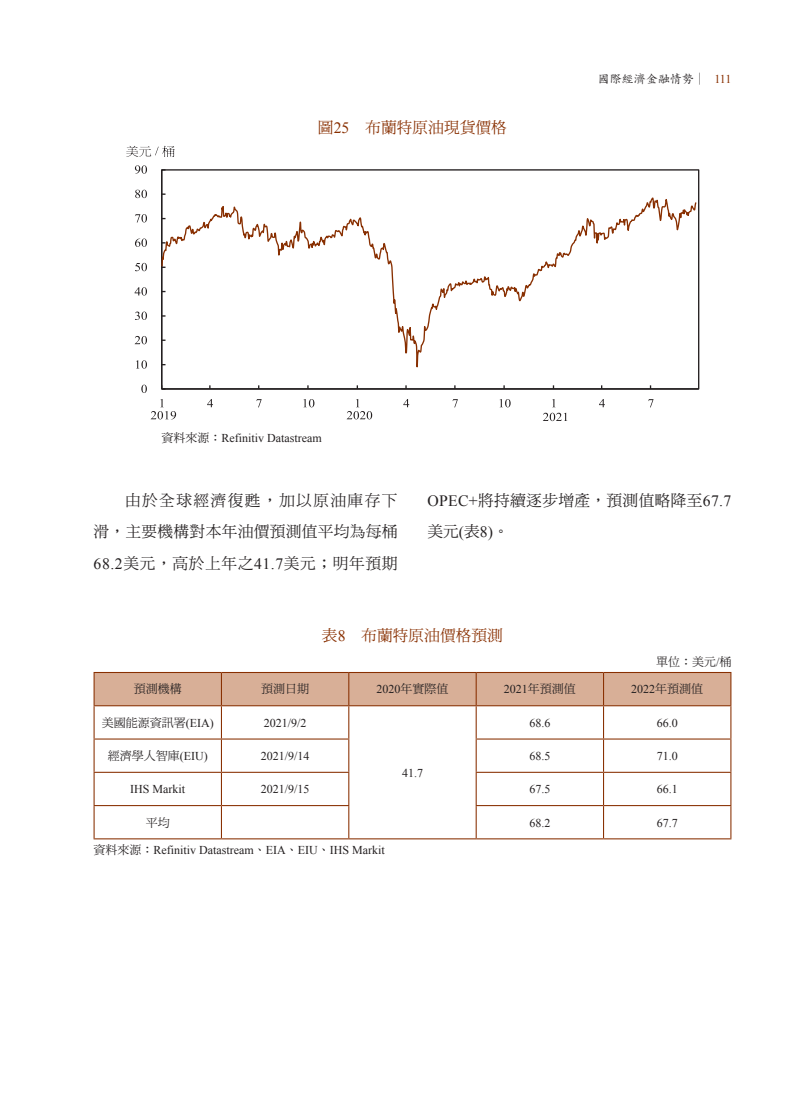
<style>
.page{position:relative;width:808px;height:1106px;background:#fff}
.page>*{position:absolute;margin:0;border:0;box-sizing:border-box;transform-origin:0 0}
.t1{font:15.75px/31.5px "DF Ming Std W5";letter-spacing:.02em;color:#231f20;text-align:justify}
.t2{font:15.75px "DF Ming Std W5";color:#882f01}
.t3{font:12px "Times New Roman";color:#231f20}
.t4{font:12px "DF Ming Std W5";color:#231f20}
.t5{font:12px "DF Kai Shu Std W5";color:#231f20}
.s1{font-family:"Times New Roman"}
.s2{font-family:"Times New Roman";color:#882f01}
.s3{font-family:"DF Ming Std W5"}
</style>
<div class="page">
<hr style="left:161px;top:170px;width:1px;height:219px;background:#231f20">
<hr style="left:162px;top:388px;width:537px;height:1px;background:#231f20">
<svg style="left:161px;top:187px;width:536px;height:200px"></svg>
<svg style="left:141px;top:384px;width:6px;height:9px"></svg>
<svg style="left:136px;top:360px;width:11px;height:9px"></svg>
<svg style="left:135px;top:336px;width:12px;height:8px"></svg>
<svg style="left:135px;top:311px;width:12px;height:9px"></svg>
<svg style="left:135px;top:287px;width:12px;height:8px"></svg>
<svg style="left:135px;top:263px;width:12px;height:8px"></svg>
<svg style="left:135px;top:238px;width:12px;height:9px"></svg>
<svg style="left:135px;top:214px;width:12px;height:8px"></svg>
<svg style="left:135px;top:190px;width:12px;height:8px"></svg>
<svg style="left:135px;top:165px;width:12px;height:9px"></svg>
<svg style="left:207px;top:399px;width:6px;height:8px"></svg>
<svg style="left:256px;top:399px;width:6px;height:8px"></svg>
<svg style="left:303px;top:399px;width:11px;height:8px"></svg>
<svg style="left:403px;top:399px;width:6px;height:8px"></svg>
<svg style="left:452px;top:399px;width:6px;height:8px"></svg>
<svg style="left:499px;top:399px;width:12px;height:8px"></svg>
<svg style="left:552px;top:399px;width:3px;height:8px"></svg>
<svg style="left:599px;top:399px;width:6px;height:8px"></svg>
<svg style="left:648px;top:399px;width:5px;height:8px"></svg>
<svg style="left:126px;top:146px;width:49px;height:11px"></svg>
<svg style="left:151px;top:399px;width:25px;height:20px"></svg>
<svg style="left:543px;top:413px;width:24px;height:8px"></svg>
<svg style="left:347px;top:399px;width:25px;height:20px"></svg>
<div style="left:95px;top:673px;width:635px;height:32px;background:#d8af97"></div>
<hr style="left:94px;top:672px;width:127px;height:1px;background:#882f01">
<hr style="left:94px;top:673px;width:1px;height:32px;background:#882f01">
<hr style="left:221px;top:672px;width:128px;height:1px;background:#882f01">
<hr style="left:221px;top:673px;width:1px;height:32px;background:#882f01">
<hr style="left:349px;top:672px;width:127px;height:1px;background:#882f01">
<hr style="left:348px;top:673px;width:1px;height:32px;background:#882f01">
<hr style="left:476px;top:672px;width:127px;height:1px;background:#882f01">
<hr style="left:476px;top:673px;width:1px;height:32px;background:#882f01">
<hr style="left:603px;top:672px;width:128px;height:1px;background:#882f01">
<hr style="left:603px;top:673px;width:1px;height:32px;background:#882f01">
<hr style="left:730px;top:673px;width:1px;height:32px;background:#882f01">
<hr style="left:94px;top:705px;width:127px;height:1px;background:#882f01">
<hr style="left:94px;top:706px;width:1px;height:32px;background:#882f01">
<hr style="left:221px;top:705px;width:128px;height:1px;background:#882f01">
<hr style="left:221px;top:706px;width:1px;height:32px;background:#882f01">
<hr style="left:349px;top:705px;width:127px;height:1px;background:#882f01">
<hr style="left:348px;top:706px;width:1px;height:32px;background:#882f01">
<hr style="left:476px;top:705px;width:127px;height:1px;background:#882f01">
<hr style="left:476px;top:706px;width:1px;height:32px;background:#882f01">
<hr style="left:603px;top:705px;width:128px;height:1px;background:#882f01">
<hr style="left:603px;top:706px;width:1px;height:32px;background:#882f01">
<hr style="left:730px;top:706px;width:1px;height:32px;background:#882f01">
<hr style="left:94px;top:738px;width:127px;height:1px;background:#882f01">
<hr style="left:94px;top:739px;width:1px;height:32px;background:#882f01">
<hr style="left:221px;top:738px;width:128px;height:1px;background:#882f01">
<hr style="left:221px;top:739px;width:1px;height:32px;background:#882f01">
<hr style="left:348px;top:739px;width:1px;height:32px;background:#882f01">
<hr style="left:476px;top:738px;width:127px;height:1px;background:#882f01">
<hr style="left:476px;top:739px;width:1px;height:32px;background:#882f01">
<hr style="left:603px;top:738px;width:128px;height:1px;background:#882f01">
<hr style="left:603px;top:739px;width:1px;height:32px;background:#882f01">
<hr style="left:730px;top:739px;width:1px;height:32px;background:#882f01">
<hr style="left:94px;top:771px;width:127px;height:2px;background:#882f01">
<hr style="left:94px;top:773px;width:1px;height:32px;background:#882f01">
<hr style="left:221px;top:771px;width:128px;height:2px;background:#882f01">
<hr style="left:221px;top:773px;width:1px;height:32px;background:#882f01">
<hr style="left:348px;top:773px;width:1px;height:32px;background:#882f01">
<hr style="left:476px;top:771px;width:127px;height:2px;background:#882f01">
<hr style="left:476px;top:773px;width:1px;height:32px;background:#882f01">
<hr style="left:603px;top:771px;width:128px;height:2px;background:#882f01">
<hr style="left:603px;top:773px;width:1px;height:32px;background:#882f01">
<hr style="left:730px;top:773px;width:1px;height:32px;background:#882f01">
<hr style="left:94px;top:805px;width:127px;height:1px;background:#882f01">
<hr style="left:94px;top:806px;width:1px;height:32px;background:#882f01">
<hr style="left:221px;top:805px;width:128px;height:1px;background:#882f01">
<hr style="left:221px;top:806px;width:1px;height:32px;background:#882f01">
<hr style="left:348px;top:806px;width:1px;height:32px;background:#882f01">
<hr style="left:476px;top:805px;width:127px;height:1px;background:#882f01">
<hr style="left:476px;top:806px;width:1px;height:32px;background:#882f01">
<hr style="left:603px;top:805px;width:128px;height:1px;background:#882f01">
<hr style="left:603px;top:806px;width:1px;height:32px;background:#882f01">
<hr style="left:730px;top:806px;width:1px;height:32px;background:#882f01">
<hr style="left:94px;top:838px;width:127px;height:1px;background:#882f01">
<hr style="left:221px;top:838px;width:128px;height:1px;background:#882f01">
<hr style="left:349px;top:838px;width:127px;height:1px;background:#882f01">
<hr style="left:476px;top:838px;width:127px;height:1px;background:#882f01">
<hr style="left:603px;top:838px;width:128px;height:1px;background:#882f01">
<p class="t2" style="left:318px;top:118px;width:190px">圖<span class="s1">25</span> 布蘭特原油現貨價格</p>
<p class="t5" style="left:598px;top:73px;width:135px">國際經濟金融情勢∣ <span class="s2">111</span></p>
<p class="t3" style="left:162px;top:429px;width:162px"><span class="s3">資料來源：</span>Refinitiv Datastream</p>
<p class="t1" style="left:94px;top:484px;width:306px;text-indent:31px">由於全球經濟復甦，加以原油庫存下滑，主要機構對本年油價預測值平均為每桶<span class="s1">68.2</span>美元，高於上年之<span class="s1">41.7</span>美元；明年預期</p>
<p class="t1" style="left:427px;top:484px;width:306px"><span class="s1">OPEC+</span>將持續逐步增產，預測值略降至<span class="s1">67.7</span>美元<span class="s1">(</span>表<span class="s1">8)</span>。</p>
<p class="t2" style="left:322px;top:627px;width:183px">表<span class="s1">8</span> 布蘭特原油價格預測</p>
<p class="t4" style="left:656px;top:655px;width:77px">單位：美元<span class="s1">/</span>桶</p>
<p class="t4" style="left:134px;top:682px;width:49px">預測機構</p>
<p class="t4" style="left:261px;top:682px;width:49px">預測日期</p>
<p class="t3" style="left:376px;top:681px;width:73px">2020<span class="s3">年實際值</span></p>
<p class="t3" style="left:504px;top:681px;width:73px">2021<span class="s3">年預測值</span></p>
<p class="t3" style="left:631px;top:681px;width:73px">2022<span class="s3">年預測值</span></p>
<p class="t4" style="left:102px;top:716px;width:113px">美國能源資訊署<span class="s1">(EIA)</span></p>
<p class="t3" style="left:264px;top:714px;width:44px">2021/9/2</p>
<p class="t3" style="left:402px;top:764px;width:22px">41.7</p>
<p class="t3" style="left:529px;top:714px;width:22px">68.6</p>
<p class="t3" style="left:657px;top:714px;width:22px">66.0</p>
<p class="t4" style="left:108px;top:749px;width:101px">經濟學人智庫<span class="s1">(EIU)</span></p>
<p class="t3" style="left:261px;top:748px;width:50px">2021/9/14</p>
<p class="t3" style="left:529px;top:748px;width:22px">68.5</p>
<p class="t3" style="left:657px;top:748px;width:22px">71.0</p>
<p class="t3" style="left:130px;top:781px;width:56px">IHS Markit</p>
<p class="t3" style="left:261px;top:781px;width:50px">2021/9/15</p>
<p class="t3" style="left:529px;top:781px;width:22px">67.5</p>
<p class="t3" style="left:657px;top:781px;width:22px">66.1</p>
<p class="t4" style="left:146px;top:815px;width:25px">平均</p>
<p class="t3" style="left:529px;top:814px;width:22px">68.2</p>
<p class="t3" style="left:657px;top:814px;width:22px">67.7</p>
<p class="t3" style="left:94px;top:842px;width:293px"><span class="s3">資料來源：</span>Refinitiv Datastream<span class="s3">、</span>EIA<span class="s3">、</span>EIU<span class="s3">、</span>IHS Markit</p>
</div>
